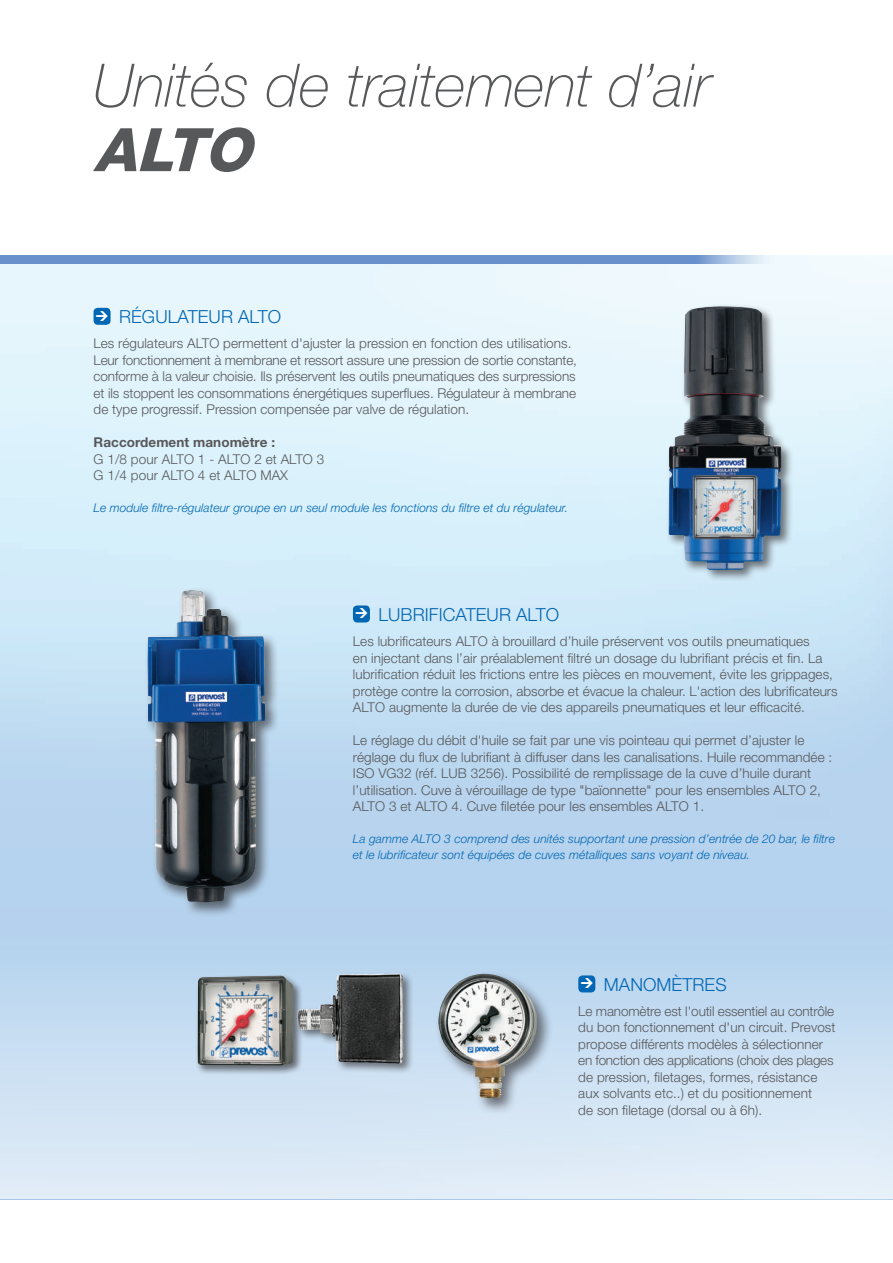
<style>
.page{position:relative;width:893px;height:1263px;background:#fff}
.page>*{position:absolute;margin:0;border:0;box-sizing:border-box;transform-origin:0 0}
.t1{font:italic 100 60px "Helvetica Neue LT Std";color:#57585a}
.t2{font:italic 800 60px "Helvetica Neue LT Std";color:#57585a}
.t3{font:300 18px "Helvetica Neue LT Std";letter-spacing:.005em;color:#0166b3}
.t4{font:300 13.5px/16.5px "Helvetica Neue LT Std";letter-spacing:.005em;color:#57585a}
.t5{font:700 13.5px "Helvetica Neue LT Std";letter-spacing:.005em;color:#57585a}
.t6{font:italic 300 12px/16.5px "Helvetica Neue LT Std";letter-spacing:.005em;color:#0166b3}
</style>
<div class="page">
<img style="left:0;top:264px;width:893px;height:586px">
<svg style="left:0;top:255px;width:893px;height:9px;background:#82a3d3"></svg>
<div style="left:0;top:850px;width:893px;height:349px;background:linear-gradient(to bottom,#accdec,#e1edf7)"></div>
<div style="left:94px;top:308px;width:17px;height:17px;background:#0166b3;border-radius:4px"></div>
<div style="left:666px;top:303px;width:128px;height:279px;background:#231f20;opacity:.6"></div>
<img style="left:669px;top:306px;width:112px;height:264px">
<div style="left:353px;top:605px;width:17px;height:17px;background:#0166b3;border-radius:4px"></div>
<div style="left:144px;top:587px;width:137px;height:330px;background:#231f20;opacity:.6"></div>
<img style="left:147px;top:590px;width:118px;height:312px">
<div style="left:578px;top:975px;width:17px;height:17px;background:#0166b3;border-radius:4px"></div>
<div style="left:295px;top:971px;width:119px;height:104px;background:#bad5ec"></div>
<img style="left:295px;top:974px;width:118px;height:105px">
<div style="left:196px;top:973px;width:108px;height:102px;background:#231f20;opacity:.6"></div>
<img style="left:197px;top:975px;width:97px;height:91px">
<div style="left:435px;top:970px;width:118px;height:145px;background:#231f20;opacity:.6"></div>
<img style="left:438px;top:974px;width:100px;height:124px">
<h1 class="t1" style="left:94px;top:51px;width:618px">Unités de traitement d’air</h1>
<h1 class="t2" style="left:94px;top:114px;width:177px">ALTO</h1>
<h2 class="t3" style="left:119px;top:306px;width:164px">RÉGULATEUR ALTO</h2>
<p class="t4" style="left:94px;top:335px;width:485px">Les régulateurs ALTO permettent d'ajuster la pression en fonction des utilisations.<br>Leur fonctionnement à membrane et ressort assure une pression de sortie constante, conforme à la valeur choisie. Ils préservent les outils pneumatiques des surpressions et ils stoppent les consommations énergétiques superflues. Régulateur à membrane de type progressif. Pression compensée par valve de régulation.</p>
<p class="t5" style="left:94px;top:434px;width:183px">Raccordement manomètre :</p>
<p class="t4" style="left:94px;top:450px;width:232px">G 1/8 pour ALTO 1 - ALTO 2 et ALTO 3<br>G 1/4 pour ALTO 4 et ALTO MAX</p>
<p class="t6" style="left:94px;top:499px;width:476px">Le module filtre-régulateur groupe en un seul module les fonctions du filtre et du régulateur.</p>
<h2 class="t3" style="left:378px;top:604px;width:182px">LUBRIFICATEUR ALTO</h2>
<p class="t4" style="left:353px;top:633px;width:486px">Les lubrificateurs ALTO à brouillard d’huile préservent vos outils pneumatiques<br>en injectant dans l’air préalablement filtré un dosage du lubrifiant précis et fin. La lubrification réduit les frictions entre les pièces en mouvement, évite les grippages, protège contre la corrosion, absorbe et évacue la chaleur. L'action des lubrificateurs ALTO augmente la durée de vie des appareils pneumatiques et leur efficacité.</p>
<p class="t4" style="left:353px;top:732px;width:481px">Le réglage du débit d'huile se fait par une vis pointeau qui permet d’ajuster le réglage du flux de lubrifiant à diffuser dans les canalisations. Huile recommandée :<br>ISO VG32 (réf. LUB 3256). Possibilité de remplissage de la cuve d’huile durant l’utilisation. Cuve à vérouillage de type "baïonnette" pour les ensembles ALTO 2, ALTO 3 et ALTO 4. Cuve filetée pour les ensembles ALTO 1.</p>
<p class="t6" style="left:353px;top:830px;width:484px">La gamme ALTO 3 comprend des unités supportant une pression d’entrée de 20 bar, le filtre et le lubrificateur sont équipées de cuves métalliques sans voyant de niveau.</p>
<h2 class="t3" style="left:604px;top:973px;width:124px">MANOMÈTRES</h2>
<p class="t4" style="left:578px;top:1003px;width:259px">Le manomètre est l'outil essentiel au contrôle du bon fonctionnement d'un circuit. Prevost propose différents modèles à sélectionner en fonction des applications (choix des plages de pression, filetages, formes, résistance aux solvants etc..) et du positionnement<br>de son filetage (dorsal ou à 6h).</p>
</div>
